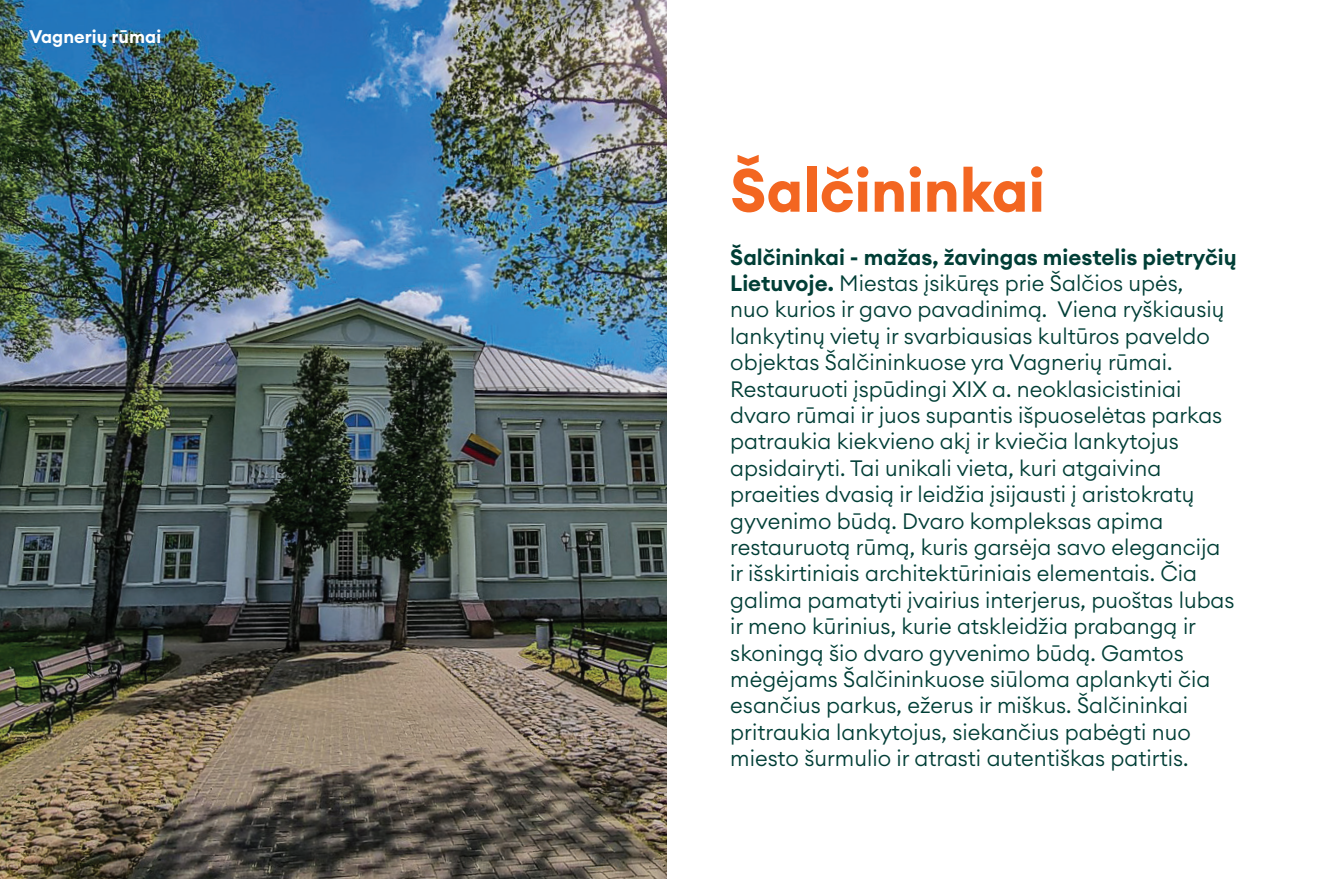
<style>
.page{position:relative;width:1333px;height:879px;background:#fff}
.page>*{position:absolute;margin:0;border:0;box-sizing:border-box;transform-origin:0 0}
.t1{font:700 60px "Euclid Circular A";color:#f36621}
.t2{font:300 22px/26.4px "Euclid Circular A";color:#003e36}
.t3{font:600 18px "Euclid Circular A";color:#fff}
.s1{font-weight:600}
</style>
<div class="page">
<img style="left:0;top:0;width:666px;height:879px">
<p class="t3" style="left:29px;top:25px;width:133px">Vagnerių rūmai</p>
<p class="t1" style="left:730px;top:152px;width:316px">Šalčininkai</p>
<p class="t2" style="left:730px;top:243px;width:508px"><span class="s1">Šalčininkai - mažas, žavingas miestelis pietryčių Lietuvoje.</span> Miestas įsikūręs prie Šalčios upės,<br>nuo kurios ir gavo pavadinimą. Viena ryškiausių lankytinų vietų ir svarbiausias kultūros paveldo objektas Šalčininkuose yra Vagnerių rūmai.<br>Restauruoti įspūdingi XIX a. neoklasicistiniai dvaro rūmai ir juos supantis išpuoselėtas parkas patraukia kiekvieno akį ir kviečia lankytojus apsidairyti. Tai unikali vieta, kuri atgaivina praeities dvasią ir leidžia įsijausti į aristokratų gyvenimo būdą. Dvaro kompleksas apima restauruotą rūmą, kuris garsėja savo elegancija ir išskirtiniais architektūriniais elementais. Čia galima pamatyti įvairius interjerus, puoštas lubas ir meno kūrinius, kurie atskleidžia prabangą ir skoningą šio dvaro gyvenimo būdą. Gamtos mėgėjams Šalčininkuose siūloma aplankyti čia esančius parkus, ežerus ir miškus. Šalčininkai pritraukia lankytojus, siekančius pabėgti nuo miesto šurmulio ir atrasti autentiškas patirtis.</p>
</div>
